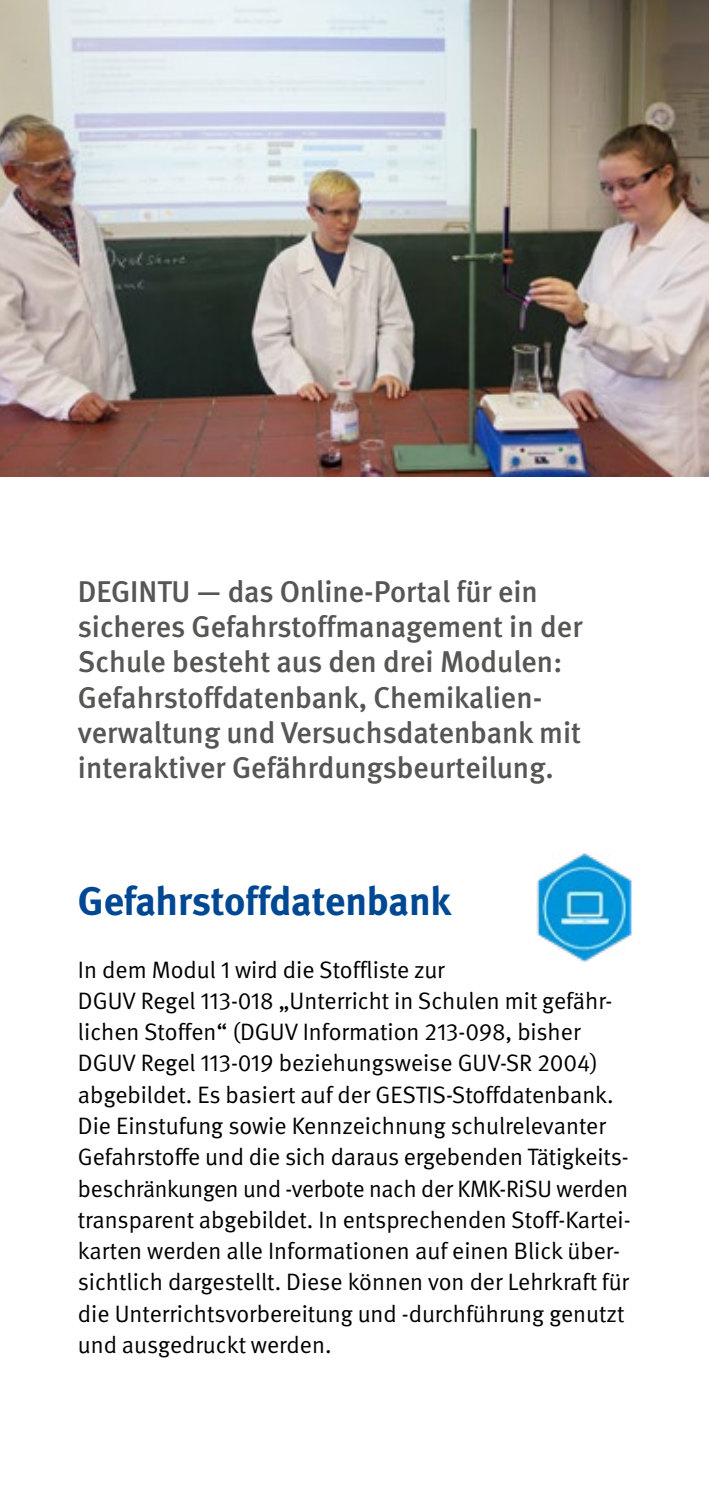
<style>
.page{position:relative;width:709px;height:1489px;background:#fff}
.page>*{position:absolute;margin:0;border:0;box-sizing:border-box;transform-origin:0 0}
.H1_ohne_Zahl{font:700 40px "DGUV Meta";letter-spacing:-.005em;color:#004893}
.AL_12pt{font:500 30px/35px "DGUV Meta";color:#565655}
.FT{font:23.75px/31.2px "DGUV Meta";color:#000}
</style>
<div class="page">
<img style="left:536px;top:853px;width:97px;height:108px">
<img style="left:0;top:0;width:709px;height:476px">
<p class="AL_12pt" style="left:78px;top:575px;width:506px">DEGINTU — das Online-Portal für ein sicheres Gefahrstoffmanagement in der Schule besteht aus den drei Modulen:<br>Gefahrstoffdatenbank, Chemikalien&shy;verwaltung und Versuchsdatenbank mit interaktiver Gefährdungsbeurteilung.</p>
<h1 class="H1_ohne_Zahl" style="left:78px;top:877px;width:375px">Gefahrstoffdatenbank</h1>
<p class="FT" style="left:78px;top:954px;width:554px">In dem Modul 1 wird die Stoffliste zur<br>DGUV Regel 113-018 „Unterricht in Schulen mit gefähr&shy;lichen Stoffen“ (DGUV Information 213-098, bisher DGUV Regel 113-019 beziehungsweise GUV-SR 2004) abgebildet. Es basiert auf der GESTIS-Stoffdatenbank.<br>Die Einstufung sowie Kennzeichnung schulrelevanter Gefahrstoffe und die sich daraus ergebenden Tätigkeits&shy;beschränkungen und -verbote nach der KMK-RiSU werden transparent abgebildet. In entsprechenden Stoff-Kartei&shy;karten werden alle Informationen auf einen Blick über&shy;sichtlich dargestellt. Diese können von der Lehrkraft für die Unterrichtsvorbereitung und -durchführung genutzt und ausgedruckt werden.</p>
</div>
